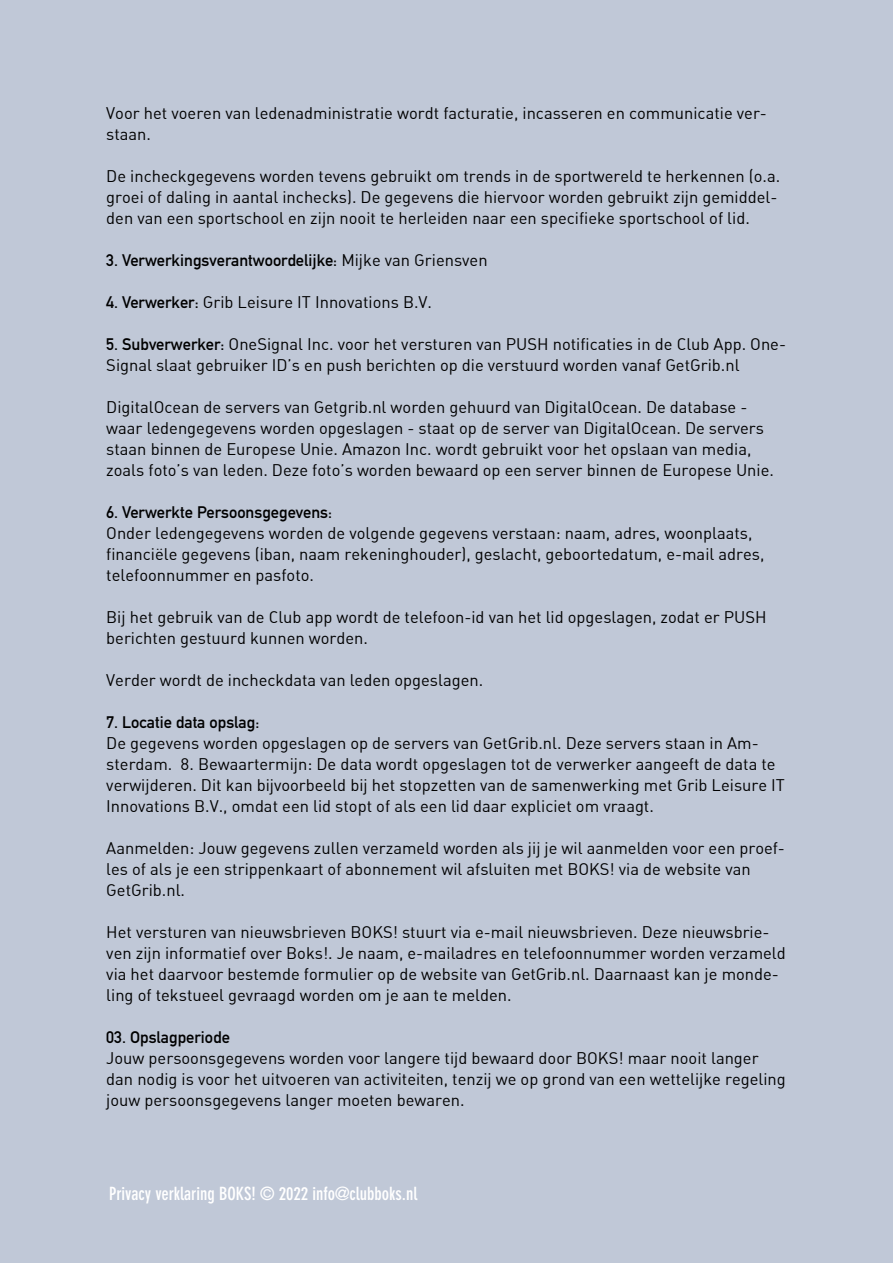
<style>
.page{position:relative;width:893px;height:1263px;background:#c0c8d7}
.page>*{position:absolute;margin:0;border:0;box-sizing:border-box;transform-origin:0 0}
.t1{font:700 condensed 18px "DIN Neuzeit Grotesk Std";color:#fff}
.t2{font:16.5px/21px "DIN Alternate";color:#000}
.t3{font:700 16.5px "DIN Alternate";color:#000}
.s1{font-weight:400}
.s2{font-weight:700}
</style>
<div class="page">
<p class="t2" style="left:106px;top:102px;width:662px">Voor het voeren van ledenadministratie wordt facturatie, incasseren en communicatie ver&shy;staan.</p>
<p class="t2" style="left:106px;top:165px;width:675px">De incheckgegevens worden tevens gebruikt om trends in de sportwereld te herkennen (o.a. groei of daling in aantal inchecks). De gegevens die hiervoor worden gebruikt zijn gemiddel&shy;den van een sportschool en zijn nooit te herleiden naar een specifieke sportschool of lid.</p>
<p class="t3" style="left:106px;top:247px;width:383px">3. Verwerkingsverantwoordelijke: <span class="s1">Mijke van Griensven</span></p>
<p class="t2" style="left:106px;top:291px;width:327px"><span class="s2">4. Verwerker:</span> Grib Leisure IT Innovations B.V.</p>
<p class="t2" style="left:106px;top:333px;width:681px"><span class="s2">5. Subverwerker:</span> OneSignal Inc. voor het versturen van PUSH notificaties in de Club App. One-<br>Signal slaat gebruiker ID’s en push berichten op die verstuurd worden vanaf GetGrib.nl</p>
<p class="t2" style="left:106px;top:396px;width:669px">DigitalOcean de servers van Getgrib.nl worden gehuurd van DigitalOcean. De database - waar ledengegevens worden opgeslagen - staat op de server van DigitalOcean. De servers staan binnen de Europese Unie. Amazon Inc. wordt gebruikt voor het opslaan van media, zoals foto’s van leden. Deze foto’s worden bewaard op een server binnen de Europese Unie.</p>
<p class="t3" style="left:106px;top:499px;width:227px">6. Verwerkte Persoonsgegevens:</p>
<p class="t2" style="left:106px;top:522px;width:660px">Onder ledengegevens worden de volgende gegevens verstaan: naam, adres, woonplaats, financiële gegevens (iban, naam rekeninghouder), geslacht, geboortedatum, e-mail adres, telefoonnummer en pasfoto.</p>
<p class="t2" style="left:106px;top:606px;width:662px">Bij het gebruik van de Club app wordt de telefoon-id van het lid opgeslagen, zodat er PUSH berichten gestuurd kunnen worden.</p>
<p class="t2" style="left:106px;top:669px;width:378px">Verder wordt de incheckdata van leden opgeslagen.</p>
<p class="t3" style="left:106px;top:709px;width:154px">7. Locatie data opslag:</p>
<p class="t2" style="left:106px;top:732px;width:680px">De gegevens worden opgeslagen op de servers van GetGrib.nl. Deze servers staan in Am&shy;sterdam. 8. Bewaartermijn: De data wordt opgeslagen tot de verwerker aangeeft de data te verwijderen. Dit kan bijvoorbeeld bij het stopzetten van de samenwerking met Grib Leisure IT Innovations B.V., omdat een lid stopt of als een lid daar expliciet om vraagt.</p>
<p class="t2" style="left:106px;top:837px;width:680px">Aanmelden: Jouw gegevens zullen verzameld worden als jij je wil aanmelden voor een proef&shy;les of als je een strippenkaart of abonnement wil afsluiten met BOKS! via de website van<br>GetGrib.nl.</p>
<p class="t2" style="left:106px;top:921px;width:681px">Het versturen van nieuwsbrieven BOKS! stuurt via e-mail nieuwsbrieven. Deze nieuwsbrie&shy;ven zijn informatief over Boks!. Je naam, e-mailadres en telefoonnummer worden verzameld via het daarvoor bestemde formulier op de website van GetGrib.nl. Daarnaast kan je monde&shy;ling of tekstueel gevraagd worden om je aan te melden.</p>
<p class="t3" style="left:106px;top:1024px;width:125px">03. Opslagperiode</p>
<p class="t2" style="left:106px;top:1047px;width:681px">Jouw persoonsgegevens worden voor langere tijd bewaard door BOKS! maar nooit langer dan nodig is voor het uitvoeren van activiteiten, tenzij we op grond van een wettelijke regeling jouw persoonsgegevens langer moeten bewaren.</p>
<p class="t1" style="left:109px;top:1183px;width:310px">Privacy verklaring BOKS! © 2022 info@clubboks.nl</p>
</div>
